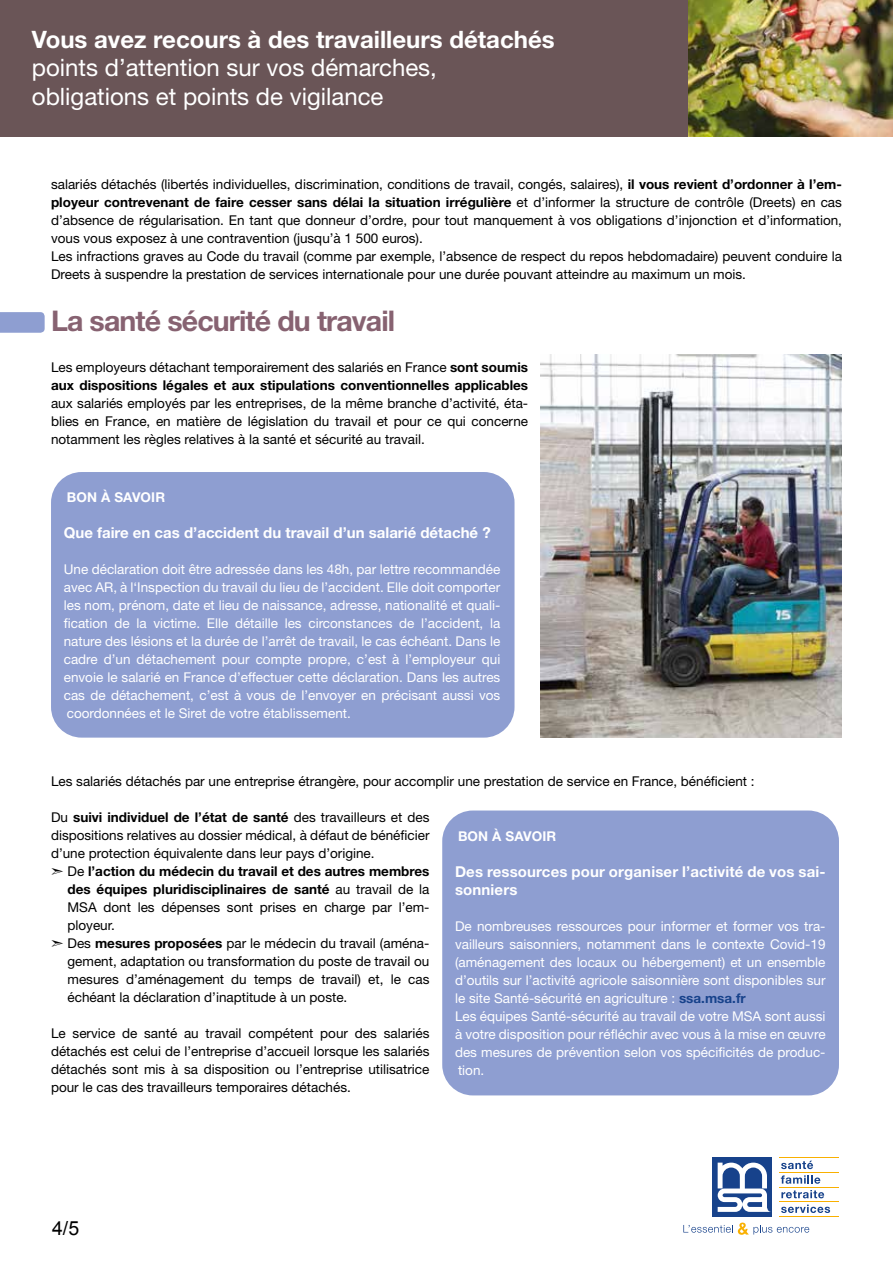
<style>
.page{position:relative;width:893px;height:1263px;background:#fff}
.page>*{position:absolute;margin:0;border:0;box-sizing:border-box;transform-origin:0 0}
.t1{font:700 28.5px "Helvetica Neue LT";letter-spacing:-.03em;color:#876271}
.t2{font:24px/28.8px "Helvetica Neue LT";color:#fff}
.t3{font:700 24px "Helvetica Neue LT";color:#fff}
.t4{font:19.5px "Arial";color:#000}
.t5{font:700 15px/18px "Helvetica Neue LT";letter-spacing:.01em;color:#fff}
.t6{font:13.5px/18px "Helvetica Neue LT";color:#000;text-align:justify}
.t7{font:13.5px/18px "Helvetica Neue LT";color:#fff;text-align:justify}
.t8{font:700 13.5px/18px "Helvetica Neue LT";color:#000}
.t9{font:700 13.5px "Helvetica Neue LT";letter-spacing:.01em;color:#fff}
.s1{font-weight:700}
.s2{font-weight:400}
.s3{font-weight:700;color:#17428b}
</style>
<div class="page">
<div style="left:0;top:0;width:893px;height:136px;background:#6a5557"></div>
<svg style="left:781px;top:1161px;width:32px;height:8px"></svg>
<svg style="left:781px;top:1175px;width:39px;height:9px"></svg>
<svg style="left:781px;top:1190px;width:43px;height:8px"></svg>
<svg style="left:781px;top:1204px;width:49px;height:9px"></svg>
<hr style="left:780px;top:1157px;width:59px;height:1px;background:#f9b000">
<hr style="left:780px;top:1172px;width:59px;height:1px;background:#f9b000">
<hr style="left:780px;top:1187px;width:59px;height:1px;background:#f9b000">
<hr style="left:780px;top:1201px;width:59px;height:1px;background:#f9b000">
<hr style="left:780px;top:1216px;width:59px;height:1px;background:#f9b000">
<div style="left:713px;top:1157px;width:59px;height:60px;background:#17428b"></div>
<svg style="left:718px;top:1162px;width:53px;height:50px"></svg>
<svg style="left:683px;top:1222px;width:126px;height:13px"></svg>
<svg style="left:0;top:312px;width:45px;height:21px"></svg>
<img style="left:689px;top:0;width:204px;height:136px">
<div style="left:51px;top:472px;width:463px;height:266px;background:#8e9ed1;border-radius:31px"></div>
<img style="left:541px;top:355px;width:301px;height:383px">
<div style="left:442px;top:810px;width:397px;height:285px;background:#8e9ed1;border-radius:31px"></div>
<h2 class="t3" style="left:32px;top:24px;width:524px">Vous avez recours à des travailleurs détachés</h2>
<h2 class="t2" style="left:32px;top:53px;width:407px">points d’attention sur vos démarches, obligations et points de vigilance</h2>
<p class="t6" style="left:51px;top:175px;width:792px;text-align:left">salariés détachés (libertés individuelles, discrimination, conditions de travail, congés, salaires), <span class="s1">il vous revient d’ordonner à l’em&shy;ployeur contrevenant de faire cesser sans délai la situation irrégulière</span> et d’informer la structure de contrôle (Dreets) en cas d’absence de régularisation. En tant que donneur d’ordre, pour tout manquement à vos obligations d’injonction et d’information, vous vous exposez à une contravention (jusqu’à 1 500 euros).<br>Les infractions graves au Code du travail (comme par exemple, l’absence de respect du repos hebdomadaire) peuvent conduire la Dreets à suspendre la prestation de services internationale pour une durée pouvant atteindre au maximum un mois.</p>
<h1 class="t1" style="left:51px;top:304px;width:346px">La santé sécurité du travail</h1>
<p class="t8" style="left:51px;top:358px;width:479px"><span class="s2">Les employeurs détachant temporairement des salariés en France</span> sont soumis aux dispositions légales et aux stipulations conventionnelles applicables</p>
<p class="t6" style="left:51px;top:394px;width:479px">aux salariés employés par les entreprises, de la même branche d’activité, éta&shy;blies en France, en matière de législation du travail et pour ce qui concerne notamment les règles relatives à la santé et sécurité au travail.</p>
<p class="t9" style="left:67px;top:489px;width:100px">BON À SAVOIR</p>
<p class="t5" style="left:64px;top:523px;width:428px">Que faire en cas d’accident du travail d’un salarié détaché ?</p>
<p class="t7" style="left:64px;top:560px;width:438px">Une déclaration doit être adressée dans les 48h, par lettre recommandée avec AR, à l‘Inspection du travail du lieu de l’accident. Elle doit comporter les nom, prénom, date et lieu de naissance, adresse, nationalité et quali&shy;fication de la victime. Elle détaille les circonstances de l’accident, la nature des lésions et la durée de l’arrêt de travail, le cas échéant. Dans le cadre d’un détachement pour compte propre, c’est à l’employeur qui envoie le salarié en France d’effectuer cette déclaration. Dans les autres cas de détachement, c’est à vous de l’envoyer en précisant aussi vos coordonnées et le Siret de votre établissement.</p>
<p class="t6" style="left:51px;top:772px;width:705px">Les salariés détachés par une entreprise étrangère, pour accomplir une prestation de service en France, bénéficient :</p>
<p class="t8" style="left:51px;top:808px;width:380px"><span class="s2">Du</span> suivi individuel de l’état de santé <span class="s2">des travailleurs et des</span></p>
<p class="t6" style="left:51px;top:826px;width:380px">dispositions relatives au dossier médical, à défaut de bénéficier</p>
<p class="t6" style="left:51px;top:844px;width:325px">d’une protection équivalente dans leur pays d’origine.</p>
<p class="t8" style="left:51px;top:862px;width:380px">➣ <span class="s2">De</span> l’action du médecin du travail et des autres membres</p>
<p class="t8" style="left:68px;top:880px;width:363px">des équipes pluridisciplinaires de santé <span class="s2">au travail de la</span></p>
<p class="t6" style="left:68px;top:898px;width:363px">MSA dont les dépenses sont prises en charge par l’em-</p>
<p class="t6" style="left:68px;top:916px;width:49px">ployeur.</p>
<p class="t6" style="left:51px;top:934px;width:380px">➣ Des <span class="s1">mesures proposées</span> par le médecin du travail (aména-</p>
<p class="t6" style="left:68px;top:952px;width:363px">gement, adaptation ou transformation du poste de travail ou</p>
<p class="t6" style="left:68px;top:970px;width:363px">mesures d’aménagement du temps de travail) et, le cas</p>
<p class="t6" style="left:68px;top:988px;width:281px">échéant la déclaration d’inaptitude à un poste.</p>
<p class="t6" style="left:51px;top:1024px;width:380px">Le service de santé au travail compétent pour des salariés détachés est celui de l’entreprise d’accueil lorsque les salariés détachés sont mis à sa disposition ou l’entreprise utilisatrice pour le cas des travailleurs temporaires détachés.</p>
<p class="t9" style="left:458px;top:828px;width:100px">BON À SAVOIR</p>
<p class="t5" style="left:455px;top:862px;width:372px">Des ressources pour organiser l’activité de vos sai&shy;sonniers</p>
<p class="t7" style="left:455px;top:917px;width:372px;text-align:left">De nombreuses ressources pour informer et former vos tra&shy;vailleurs saisonniers, notamment dans le contexte Covid-19 (aménagement des locaux ou hébergement) et un ensemble d’outils sur l’activité agricole saisonnière sont disponibles sur le site Santé-sécurité en agriculture : <span class="s3">ssa.msa.fr<br></span>Les équipes Santé-sécurité au travail de votre MSA sont aussi à votre disposition pour réfléchir avec vous à la mise en œuvre des mesures de prévention selon vos spécificités de produc&shy;tion.</p>
<h3 class="t4" style="left:52px;top:1215px;width:29px">4/5</h3>
</div>
